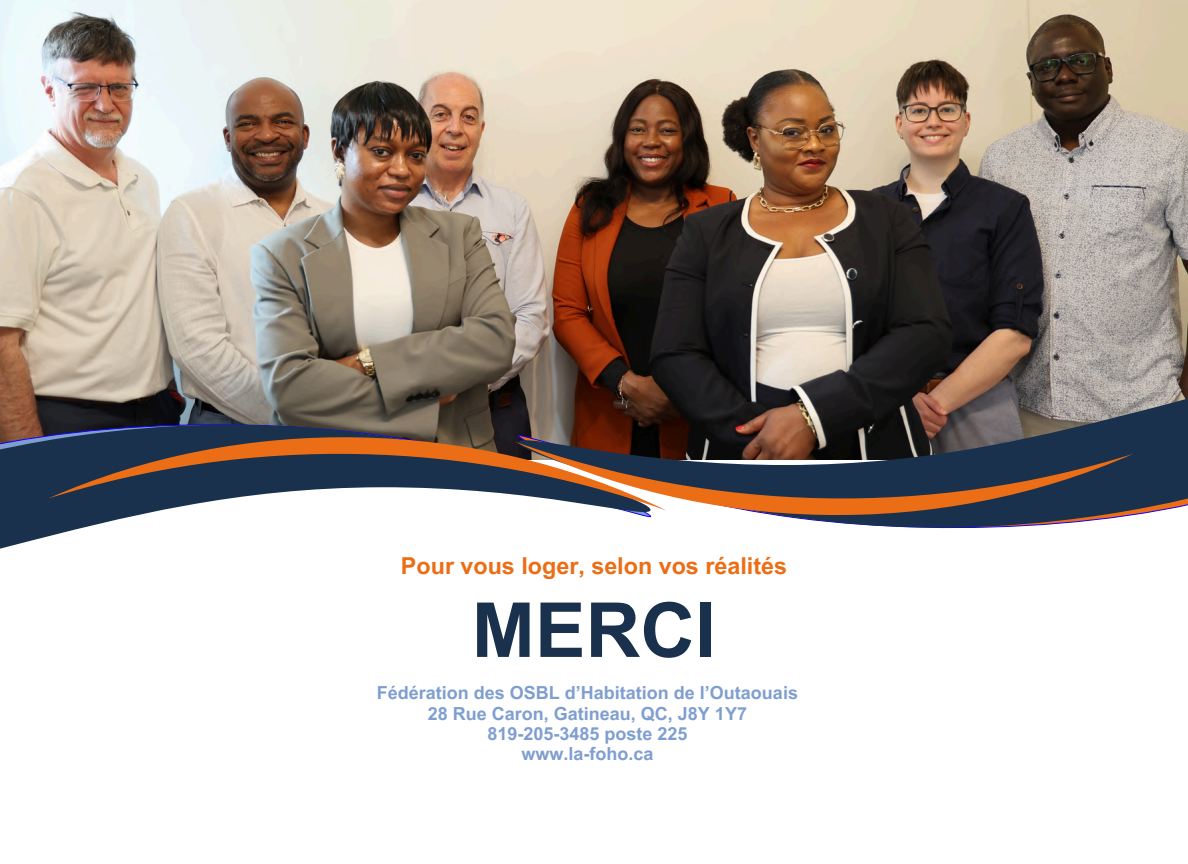
<style>
.page{position:relative;width:1188px;height:864px;background:#fff}
.page>*{position:absolute;margin:0;border:0;box-sizing:border-box;transform-origin:0 0}
.t1{font:700 75.9px "Arial MT Pro";color:#19314c}
.t2{font:700 23.25px "Arial MT Pro";color:#eb6e16}
.t3{font:700 18px "Arial MT Pro";color:#7f9ed0}
</style>
<div class="page">
<img style="left:0;top:0;width:1188px;height:414px">
<img style="left:513px;top:321px;width:675px;height:195px">
<svg style="left:0;top:421px;width:157px;height:128px;fill:#19314c"></svg>
<svg style="left:513px;top:442px;width:620px;height:87px;fill:#19314c"></svg>
<svg style="left:48px;top:409px;width:620px;height:102px"></svg>
<h1 class="t2" style="left:401px;top:557px;width:388px">Pour vous loger, selon vos réalités</h1>
<p class="t1" style="left:472px;top:602px;width:246px">MERCI</p>
<p class="t3" style="left:377px;top:686px;width:423px">Fédération des OSBL d’Habitation de l’Outaouais</p>
<p class="t3" style="left:428px;top:707px;width:321px">28 Rue Caron, Gatineau, QC, J8Y 1Y7</p>
<p class="t3" style="left:487px;top:727px;width:202px">819-205-3485 poste 225</p>
<h2 class="t3" style="left:521px;top:747px;width:134px">www.la-foho.ca</h2>
</div>
